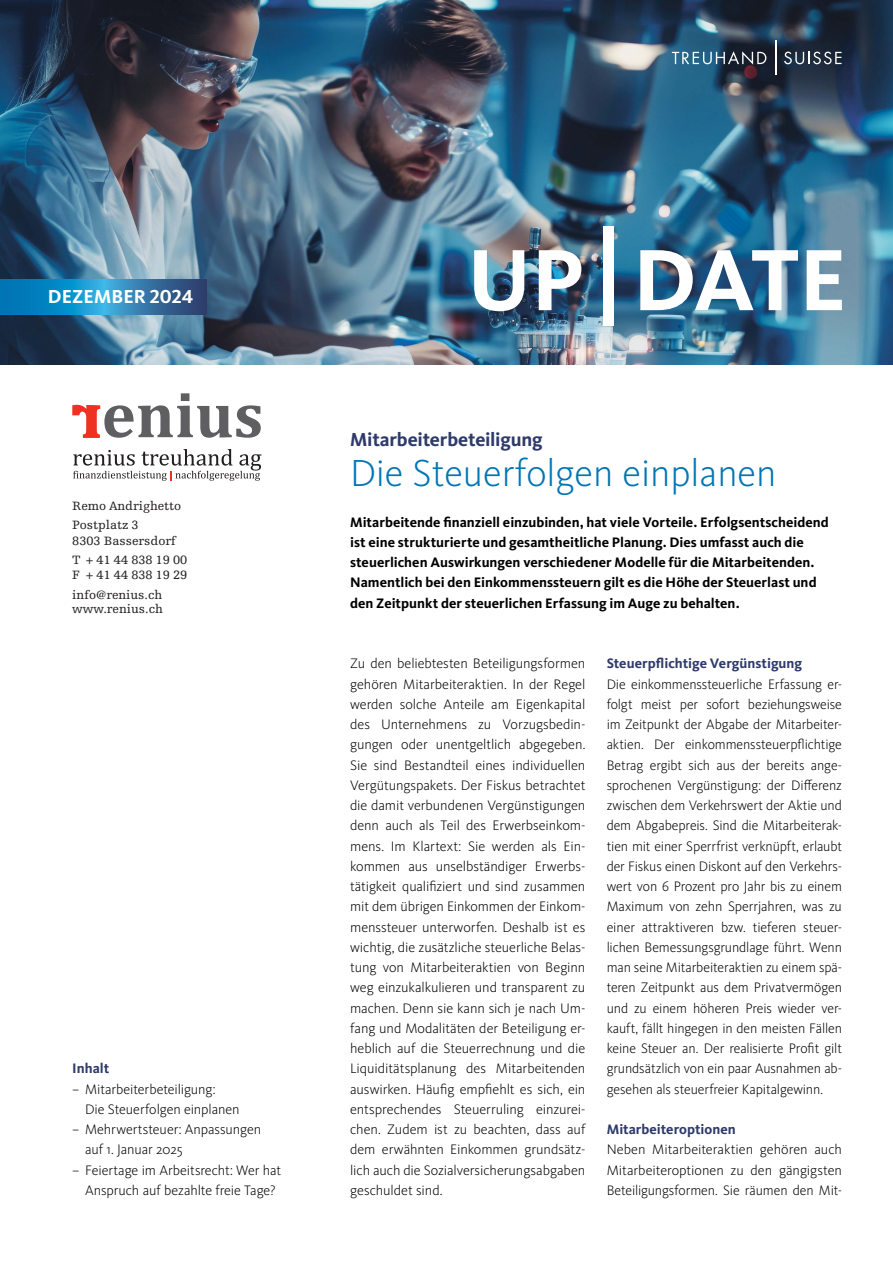
<style>
.page{position:relative;width:893px;height:1263px;background:#fff}
.page>*{position:absolute;margin:0;border:0;box-sizing:border-box;transform-origin:0 0}
.t1{font:700 90px "Kievit OT";letter-spacing:-.015em;color:#fff}
.t2{font:300 39px "Kievit OT";color:#0075b4}
.t3{font:700 19.5px "Kievit OT";letter-spacing:-.01em;color:#2e3a69}
.t4{font:700 19.5px "Kievit OT";letter-spacing:.01em;color:#fff}
.t5{font:300 14.25px/20.2px "Kievit OT";letter-spacing:-.005em;color:#000;text-align:justify}
.t6{font:700 14.25px/20.2px "Kievit OT";color:#000}
.t7{font:700 14.25px "Kievit OT";color:#2e3a69}
.t8{font:12.75px/19.5px "Egyptienne FLT Std";color:#231f20}
.s1{font-size:99px}
</style>
<div class="page">
<img style="left:0;top:0;width:893px;height:364px">
<svg style="left:0;top:279px;width:206px;height:35px;background:#1f7eb4"></svg>
<svg style="left:672px;top:51px;width:94px;height:14px"></svg>
<svg style="left:784px;top:52px;width:58px;height:12px"></svg>
<hr style="left:775px;top:40px;width:1px;height:35px;background:#fff">
<svg style="left:73px;top:449px;width:188px;height:32px"></svg>
<svg style="left:72px;top:393px;width:189px;height:45px"></svg>
<h3 class="t4" style="left:48px;top:285px;width:147px">DEZEMBER 2024</h3>
<p class="t8" style="left:72px;top:496px;width:110px">Remo Andrighetto<br>Postplatz 3</p>
<p class="t8" style="left:72px;top:531px;width:117px">8303 Bassersdorf<br>T + 41 44 838 19 00</p>
<p class="t8" style="left:72px;top:566px;width:117px">F + 41 44 838 19 29 info@renius.ch</p>
<p class="t8" style="left:72px;top:599px;width:92px">www.renius.ch</p>
<p class="t7" style="left:72px;top:1060px;width:38px">Inhalt</p>
<p class="t5" style="left:85px;top:1078px;width:156px;text-indent:-13px">– Mitarbeiterbeteiligung:<br>Die Steuerfolgen einplanen</p>
<p class="t5" style="left:85px;top:1119px;width:178px;text-indent:-13px">– Mehrwertsteuer: Anpassungen auf 1. Januar 2025</p>
<p class="t5" style="left:72px;top:1159px;width:210px;text-align:center">– Feiertage im Arbeitsrecht: Wer hat<br>Anspruch auf bezahlte freie Tage?</p>
<h1 class="t1" style="left:467px;top:226px;width:381px">UP<span class="s1">|</span>DATE</h1>
<h3 class="t3" style="left:350px;top:427px;width:194px">Mitarbeiterbeteiligung</h3>
<h2 class="t2" style="left:350px;top:449px;width:428px">Die Steuerfolgen einplanen</h2>
<p class="t6" style="left:350px;top:511px;width:480px">Mitarbeitende finanziell einzubinden, hat viele Vorteile. Erfolgsentscheidend ist eine strukturierte und gesamtheitliche Planung. Dies umfasst auch die steuerlichen Auswirkungen verschiedener Modelle für die Mitarbeitenden.<br>Namentlich bei den Einkommenssteuern gilt es die Höhe der Steuerlast und den Zeitpunkt der steuerlichen Erfassung im Auge zu behalten.</p>
<p class="t5" style="left:350px;top:653px;width:237px">Zu den beliebtesten Beteiligungsformen gehören Mitarbeiteraktien. In der Regel werden solche Anteile am Eigenkapital des Unternehmens zu Vorzugsbedin&shy;gungen oder unentgeltlich abgegeben.<br>Sie sind Bestandteil eines individuellen Vergütungspakets. Der Fiskus betrachtet die damit verbundenen Vergünstigungen denn auch als Teil des Erwerbseinkom&shy;mens. Im Klartext: Sie werden als Ein&shy;kommen aus unselbständiger Erwerbs&shy;tätigkeit qualifiziert und sind zusammen mit dem übrigen Einkommen der Einkom&shy;menssteuer unterworfen. Deshalb ist es wichtig, die zusätzliche steuerliche Belas&shy;tung von Mitarbeiteraktien von Beginn weg einzukalkulieren und transparent zu machen. Denn sie kann sich je nach Um&shy;fang und Modalitäten der Beteiligung er&shy;heblich auf die Steuerrechnung und die Liquiditätsplanung des Mitarbeitenden auswirken. Häufig empfiehlt es sich, ein entsprechendes Steuerruling einzurei&shy;chen. Zudem ist zu beachten, dass auf dem erwähnten Einkommen grundsätz&shy;lich auch die Sozialversicherungsabgaben geschuldet sind.</p>
<p class="t7" style="left:607px;top:655px;width:197px">Steuerpflichtige Vergünstigung</p>
<p class="t5" style="left:607px;top:673px;width:237px">Die einkommenssteuerliche Erfassung er&shy;folgt meist per sofort beziehungsweise im Zeitpunkt der Abgabe der Mitarbeiter&shy;aktien. Der einkommenssteuerpflichtige Betrag ergibt sich aus der bereits ange&shy;sprochenen Vergünstigung: der Differenz zwischen dem Verkehrswert der Aktie und dem Abgabepreis. Sind die Mitarbeiterak&shy;tien mit einer Sperrfrist verknüpft, erlaubt der Fiskus einen Diskont auf den Verkehrs&shy;wert von 6 Prozent pro Jahr bis zu einem Maximum von zehn Sperrjahren, was zu einer attraktiveren bzw. tieferen steuer&shy;lichen Bemessungsgrundlage führt. Wenn man seine Mitarbeiteraktien zu einem spä&shy;teren Zeitpunkt aus dem Privatvermögen und zu einem höheren Preis wieder ver&shy;kauft, fällt hingegen in den meisten Fällen keine Steuer an. Der realisierte Profit gilt grundsätzlich von ein paar Ausnahmen ab&shy;gesehen als steuerfreier Kapitalgewinn.</p>
<p class="t7" style="left:607px;top:1121px;width:131px">Mitarbeiteroptionen</p>
<p class="t5" style="left:607px;top:1139px;width:237px">Neben Mitarbeiteraktien gehören auch Mitarbeiteroptionen zu den gängigsten Beteiligungsformen. Sie räumen den Mit-</p>
</div>
